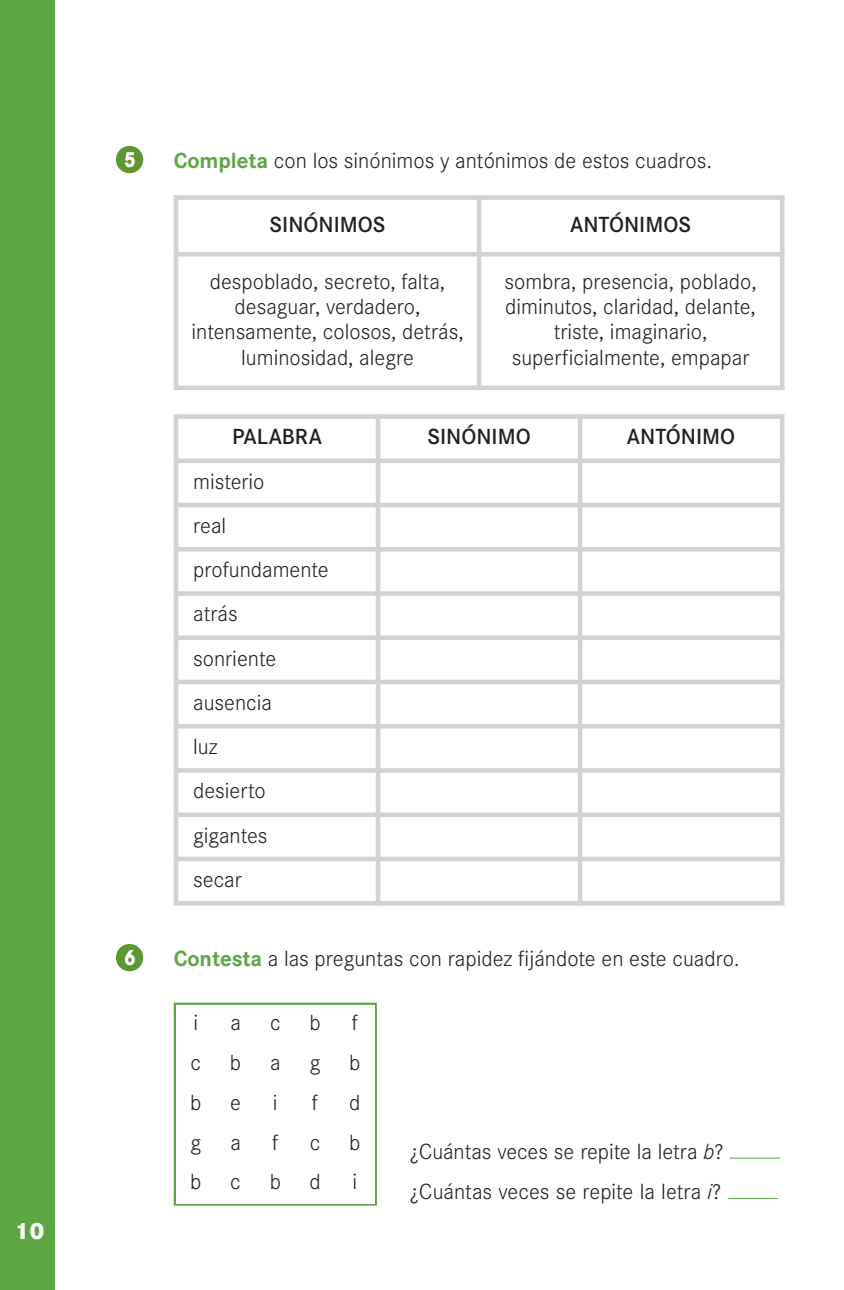
<style>
.page{position:relative;width:844px;height:1290px;background:#fff}
.page>*{position:absolute;margin:0;border:0;box-sizing:border-box;transform-origin:0 0}
.t1{font:800 24.5px "Corporate S";color:#fff}
.t2{font:300 22.75px/44.3px "Corporate S";color:#231f20}
.t3{font:600 22.75px "Corporate S";color:#231f20}
.s1{font-weight:700;color:#5ca744}
.s2{font-style:italic}
</style>
<div class="page">
<div style="left:0;top:0;width:55px;height:1290px;background:#5ca744"></div>
<svg style="left:116px;top:146px;width:27px;height:27px"></svg>
<hr style="left:727px;top:1198px;width:50px;height:1px;background:#5ca744">
<hr style="left:729px;top:1157px;width:51px;height:1px;background:#5ca744">
<svg style="left:116px;top:944px;width:27px;height:27px"></svg>
<hr style="left:174px;top:195px;width:4px;height:195px;background:#d1d2d4">
<div style="left:476px;top:195px;width:5px;height:195px;background:#d1d2d4"></div>
<div style="left:779px;top:195px;width:5px;height:195px;background:#d1d2d4"></div>
<div style="left:174px;top:195px;width:610px;height:5px;background:#d1d2d4"></div>
<div style="left:174px;top:252px;width:610px;height:5px;background:#d1d2d4"></div>
<div style="left:174px;top:385px;width:610px;height:5px;background:#d1d2d4"></div>
<hr style="left:174px;top:414px;width:4px;height:491px;background:#d1d2d4">
<div style="left:375px;top:414px;width:5px;height:491px;background:#d1d2d4"></div>
<div style="left:577px;top:414px;width:5px;height:491px;background:#d1d2d4"></div>
<div style="left:779px;top:414px;width:5px;height:491px;background:#d1d2d4"></div>
<div style="left:174px;top:414px;width:610px;height:5px;background:#d1d2d4"></div>
<div style="left:174px;top:458px;width:610px;height:5px;background:#d1d2d4"></div>
<hr style="left:174px;top:503px;width:610px;height:4px;background:#d1d2d4">
<hr style="left:174px;top:547px;width:610px;height:4px;background:#d1d2d4">
<div style="left:174px;top:591px;width:610px;height:5px;background:#d1d2d4"></div>
<div style="left:174px;top:635px;width:610px;height:5px;background:#d1d2d4"></div>
<hr style="left:174px;top:680px;width:610px;height:4px;background:#d1d2d4">
<hr style="left:174px;top:724px;width:610px;height:4px;background:#d1d2d4">
<div style="left:174px;top:768px;width:610px;height:5px;background:#d1d2d4"></div>
<div style="left:174px;top:812px;width:610px;height:5px;background:#d1d2d4"></div>
<hr style="left:174px;top:857px;width:610px;height:4px;background:#d1d2d4">
<hr style="left:174px;top:901px;width:610px;height:4px;background:#d1d2d4">
<div style="left:174px;top:1002px;width:203px;height:203px;border:2px solid #5ca744"></div>
<div style="left:176px;top:1005px;width:40px;height:39px;background:#fff"></div>
<div style="left:176px;top:1044px;width:40px;height:40px;background:#fff"></div>
<div style="left:176px;top:1084px;width:40px;height:40px;background:#fff"></div>
<div style="left:176px;top:1124px;width:40px;height:39px;background:#fff"></div>
<div style="left:176px;top:1163px;width:40px;height:40px;background:#fff"></div>
<div style="left:216px;top:1163px;width:39px;height:40px;background:#fff"></div>
<div style="left:255px;top:1163px;width:40px;height:40px;background:#fff"></div>
<div style="left:295px;top:1163px;width:40px;height:40px;background:#fff"></div>
<div style="left:335px;top:1163px;width:39px;height:40px;background:#fff"></div>
<p class="t1" style="left:15px;top:1216px;width:32px">10</p>
<p class="t2" style="left:174px;top:138px;width:540px"><span class="s1">Completa</span> con los sinónimos y antónimos de estos cuadros.</p>
<p class="t3" style="left:269px;top:210px;width:117px">SINÓNIMOS</p>
<p class="t3" style="left:570px;top:210px;width:122px">ANTÓNIMOS</p>
<p class="t2" style="left:191px;top:268px;width:274px;line-height:25.4px;text-align:center">despoblado, secreto, falta, desaguar, verdadero, intensamente, colosos, detrás, luminosidad, alegre</p>
<p class="t2" style="left:504px;top:268px;width:254px;line-height:25.4px;text-align:center">sombra, presencia, poblado, diminutos, claridad, delante, triste, imaginario, superficialmente, empapar</p>
<p class="t3" style="left:232px;top:423px;width:91px">PALABRA</p>
<p class="t3" style="left:427px;top:423px;width:105px">SINÓNIMO</p>
<p class="t3" style="left:626px;top:423px;width:110px">ANTÓNIMO</p>
<p class="t2" style="left:193px;top:459px;width:137px">misterio<br>real profundamente atrás<br>sonriente ausencia<br>luz<br>desierto gigantes<br>secar</p>
<p class="t2" style="left:174px;top:936px;width:567px"><span class="s1">Contesta</span> a las preguntas con rapidez fijándote en este cuadro.</p>
<p class="t2" style="left:193px;top:1000px;width:6px">i</p>
<p class="t2" style="left:230px;top:1000px;width:12px">a</p>
<p class="t2" style="left:270px;top:1000px;width:12px">c</p>
<p class="t2" style="left:309px;top:1000px;width:13px">b</p>
<p class="t2" style="left:351px;top:1000px;width:8px">f</p>
<p class="t2" style="left:190px;top:1040px;width:12px">c</p>
<p class="t2" style="left:230px;top:1040px;width:13px">b</p>
<p class="t2" style="left:270px;top:1040px;width:12px">a</p>
<p class="t2" style="left:309px;top:1040px;width:12px">g</p>
<p class="t2" style="left:349px;top:1040px;width:13px">b</p>
<p class="t2" style="left:190px;top:1080px;width:13px">b</p>
<p class="t2" style="left:230px;top:1080px;width:12px">e</p>
<p class="t2" style="left:273px;top:1080px;width:6px">i</p>
<p class="t2" style="left:312px;top:1080px;width:8px">f</p>
<p class="t2" style="left:349px;top:1080px;width:13px">d</p>
<p class="t2" style="left:190px;top:1119px;width:12px">g</p>
<p class="t2" style="left:230px;top:1119px;width:12px">a</p>
<p class="t2" style="left:272px;top:1119px;width:8px">f</p>
<p class="t2" style="left:309px;top:1119px;width:12px">c</p>
<p class="t2" style="left:349px;top:1119px;width:13px">b</p>
<p class="t2" style="left:190px;top:1159px;width:13px">b</p>
<p class="t2" style="left:230px;top:1159px;width:12px">c</p>
<p class="t2" style="left:269px;top:1159px;width:52px">b d</p>
<p class="t2" style="left:352px;top:1159px;width:6px">i</p>
<p class="t2" style="left:409px;top:1130px;width:315px;line-height:40.2px">¿Cuántas veces se repite la letra <span class="s2">b</span>? ¿Cuántas veces se repite la letra <span class="s2">i</span>?</p>
</div>
